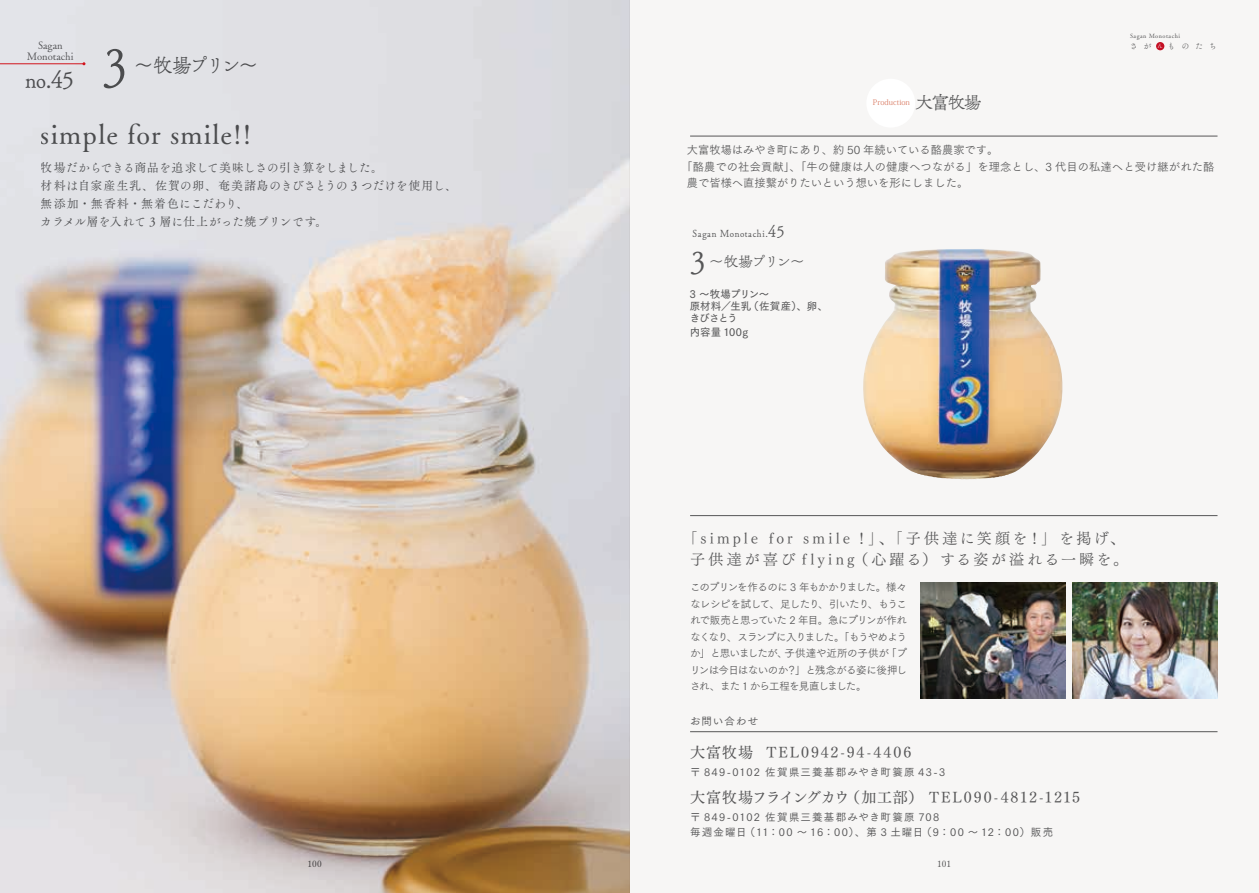
<style>
.page{position:relative;width:1259px;height:893px;background:#fff}
.page>*{position:absolute;margin:0;border:0;box-sizing:border-box;transform-origin:0 0}
.t1{font:54px "Tsuku Antique S Min Std L";color:#565657;scale:.94 1}
.t2{font:27px "Tsuku Old Min Pro R";letter-spacing:.04em;color:#565657}
.t3{font:24.15px "Tsuku Antique S Min Std L";color:#565657}
.t4{font:21px "Tsuku Antique S Min Std L";letter-spacing:-.14em;color:#565657;scale:.94 1}
.t5{font:18px "Tsuku Antique S Min Std L";color:#565657}
.t6{font:15px/21px "Tsuku Min Pro R";letter-spacing:.195em;color:#565657;text-align:center}
.t7{font:15px "Tsuku Min Pro M";letter-spacing:.09em;color:#565657}
.t8{font:15px "Tsuku Min Pro M";letter-spacing:.12em;color:#565657}
.t9{font:15px "Tsuku Antique S Min Std L";letter-spacing:-.125em;color:#565657}
.t10{font:12px/18px "Tsuku Old Min Pro R";color:#565657}
.t11{font:11.25px "Tsuku Go Pro R";color:#565657}
.t12{font:10.5px/16.5px "Tsuku Go Pro R";letter-spacing:-.055em;color:#565657;text-align:justify}
.t13{font:10.5px/15px "Tsuku Go Pro M";letter-spacing:.11em;color:#565657}
.t14{font:10.5px/12.3px "Tsuku Go Pro D";letter-spacing:-.065em;color:#565657}
.t15{font:10.5px "Tsuku Antique S Min Std L";letter-spacing:.065em;color:#565657}
.t16{font:10.5px/10.5px "Tsuku A Old Min Pr 6 N L";color:#565657;text-align:center}
.t17{font:10.5px "Tsuku Go Pro D";letter-spacing:-.02em;color:#565657}
.t18{font:9px "Tsuku Old Min Pro R";letter-spacing:-.01em;color:#565657}
.t19{font:7.95px "Tsuku Old Min Pro R";letter-spacing:.74em;color:#565657}
.t20{font:7.5px "Koz Min Pro";color:#da7d65}
.t21{font:6px "Tsuku Old Min Pro R";letter-spacing:.08em;color:#565657}
.s1{font-size:5.85px;color:#f7f6f5}
.s2{font-size:16.5px}
.s3{font-size:31.5px}
</style>
<div class="page">
<div style="left:629px;top:0;width:630px;height:893px;background:#f7f6f5"></div>
<div style="left:1156px;top:42px;width:8px;height:8px;background:#c40f24;border-radius:50%"></div>
<hr style="left:690px;top:731px;width:527px;height:1px;background:#565657">
<img style="left:0;top:0;width:629px;height:893px">
<hr style="left:690px;top:136px;width:527px;height:1px;background:#565657">
<hr style="left:690px;top:515px;width:527px;height:1px;background:#565657">
<img style="left:1073px;top:582px;width:144px;height:116px">
<img style="left:920px;top:582px;width:145px;height:116px">
<div style="left:866px;top:79px;width:49px;height:49px;background:#fff;border-radius:50%"></div>
<hr style="left:0;top:63px;width:84px;height:1px;background:#d1131c">
<img style="left:863px;top:249px;width:200px;height:230px">
<p class="t16" style="left:27px;top:40px;width:48px">Sagan<br>Monotachi</p>
<h1 class="t1" style="left:103px;top:26px;width:27px">3</h1>
<h3 class="t4" style="left:134px;top:50px;width:134px">～牧場プリン～</h3>
<h2 class="t2" style="left:41px;top:113px;width:212px">simple for smile!!</h2>
<p class="t10" style="left:41px;top:159px;width:418px">牧場だからできる商品を追求して美味しさの引き算をしました。<br>材料は自家産生乳、佐賀の卵、奄美諸島のきびさとうの 3 つだけを使用し、無添加・無香料・無着色にこだわり、<br>カラメル層を入れて 3 層に仕上がった焼プリンです。</p>
<h3 class="t3" style="left:26px;top:61px;width:50px">no.45</h3>
<p class="t18" style="left:307px;top:857px;width:16px">100</p>
<h3 class="t5" style="left:915px;top:89px;width:68px">大富牧場</h3>
<p class="t20" style="left:873px;top:97px;width:39px">Production</p>
<p class="t21" style="left:1130px;top:31px;width:51px">Sagan Monotachi</p>
<p class="t19" style="left:1129px;top:40px;width:89px">さが <span class="s1">ん</span>ものたち</p>
<p class="t11" style="left:687px;top:141px;width:313px">大富牧場はみやき町にあり、約 50 年続いている酪農家です。</p>
<p class="t11" style="left:681px;top:157px;width:534px">「酪農での社会貢献」、「牛の健康は人の健康へつながる」を理念とし、3 代目の私達へと受け継がれた酪</p>
<p class="t11" style="left:687px;top:174px;width:283px">農で皆様へ直接繋がりたいという想いを形にしました。</p>
<p class="t15" style="left:692px;top:226px;width:93px">Sagan Monotachi.<span class="s2">45</span></p>
<h3 class="t9" style="left:690px;top:250px;width:116px"><span class="s3">3</span> ～牧場プリン～</h3>
<p class="t14" style="left:690px;top:286px;width:139px">3 ～牧場プリン～<br>原材料／生乳（佐賀産）、卵、きびさとう</p>
<p class="t17" style="left:690px;top:324px;width:60px">内容量 100g</p>
<h3 class="t6" style="left:682px;top:526px;width:447px">「simple for smile！」、「子供達に笑顔を！」を掲げ、子供達が喜び flying（心躍る）する姿が溢れる一瞬を。</h3>
<p class="t12" style="left:690px;top:578px;width:218px">このプリンを作るのに 3 年もかかりました。様々なレシピを試して、足したり、引いたり、もうこれで販売と思っていた 2 年目。急にプリンが作れなくなり、スランプに入りました。「もうやめようか」と思いましたが、子供達や近所の子供が「プリンは今日はないのか？」と残念がる姿に後押しされ、また 1 から工程を見直しました。</p>
<p class="t13" style="left:690px;top:712px;width:70px">お問い合わせ</p>
<h3 class="t8" style="left:690px;top:739px;width:223px">大富牧場 TEL0942-94-4406</h3>
<h3 class="t7" style="left:690px;top:784px;width:392px">大富牧場フライングカウ（加工部） TEL090-4812-1215</h3>
<p class="t13" style="left:690px;top:764px;width:257px">〒 849-0102 佐賀県三養基郡みやき町簑原 43-3</p>
<p class="t13" style="left:690px;top:809px;width:365px">〒 849-0102 佐賀県三養基郡みやき町簑原 708<br>毎週金曜日（11：00 〜 16：00）、第 3 土曜日（9：00 〜 12：00）販売</p>
<p class="t18" style="left:937px;top:857px;width:15px">101</p>
</div>
